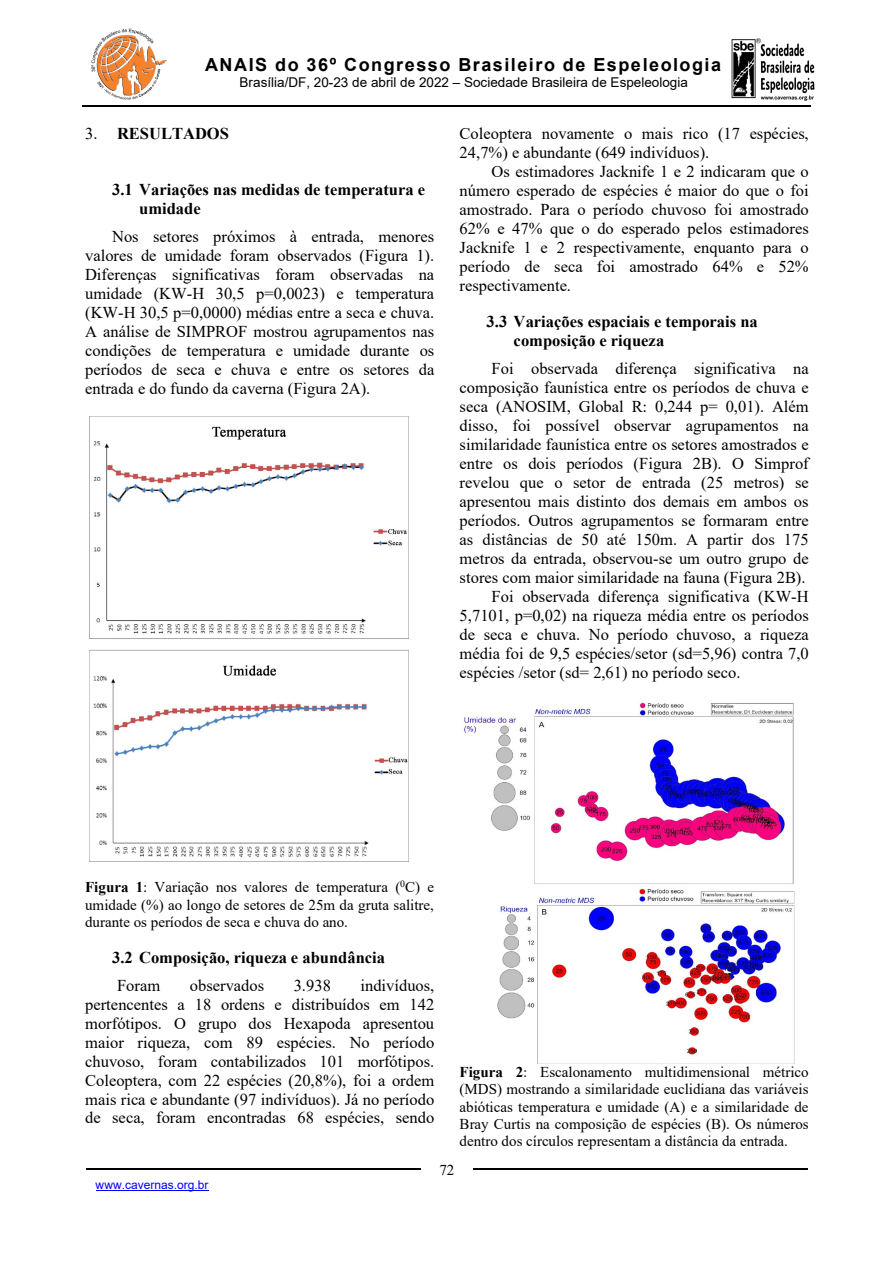
<style>
.page{position:relative;width:894px;height:1263px;background:#fff}
.page>*{position:absolute;margin:0;border:0;box-sizing:border-box;transform-origin:0 0}
.t1{font:700 18px "Arial";letter-spacing:.085em;color:#000}
.t2{font:16.5px/19px "Times New Roman";color:#000;text-align:justify}
.t3{font:700 16.5px/19px "Times New Roman";color:#000}
.t4{font:15px/17.2px "Times New Roman";color:#000;text-align:justify}
.t5{font:13.5px "Arial";color:#000}
.t6{font:12px "Arial";color:#00f}
.s1{font-weight:400}
.s2{font-weight:700}
</style>
<div class="page">
<img style="left:731px;top:38px;width:84px;height:63px">
<img style="left:91px;top:28px;width:76px;height:72px">
<img style="left:86px;top:1168px;width:721px;height:1px">
<hr style="left:83px;top:106px;width:727px;height:1px;background:#000">
<hr style="left:96px;top:1190px;width:112px;height:1px;background:#00f">
<img style="left:89px;top:417px;width:319px;height:444px">
<img style="left:464px;top:702px;width:331px;height:361px">
<p class="t1" style="left:205px;top:52px;width:517px">ANAIS do 36º Congresso Brasileiro de Espeleologia</p>
<p class="t5" style="left:239px;top:73px;width:449px">Brasília/DF, 20-23 de abril de 2022 – Sociedade Brasileira de Espeleologia</p>
<p class="t3" style="left:85px;top:124px;width:145px"><span class="s1">3.</span> RESULTADOS</p>
<p class="t3" style="left:139px;top:180px;width:287px;text-indent:-27px">3.1 Variações nas medidas de temperatura e umidade</p>
<p class="t2" style="left:85px;top:227px;width:350px;text-indent:27px">Nos setores próximos à entrada, menores valores de umidade foram observados (Figura 1).<br>Diferenças significativas foram observadas na umidade (KW-H 30,5 p=0,0023) e temperatura (KW-H 30,5 p=0,0000) médias entre a seca e chuva.<br>A análise de SIMPROF mostrou agrupamentos nas condições de temperatura e umidade durante os períodos de seca e chuva e entre os setores da entrada e do fundo da caverna (Figura 2A).</p>
<p class="t2" style="left:459px;top:124px;width:350px">Coleoptera novamente o mais rico (17 espécies,<br>24,7%) e abundante (649 indivíduos).</p>
<p class="t2" style="left:459px;top:162px;width:350px;text-indent:32px">Os estimadores Jacknife 1 e 2 indicaram que o número esperado de espécies é maior do que o foi amostrado. Para o período chuvoso foi amostrado 62% e 47% que o do esperado pelos estimadores Jacknife 1 e 2 respectivamente, enquanto para o período de seca foi amostrado 64% e 52% respectivamente.</p>
<p class="t3" style="left:513px;top:312px;width:245px;text-indent:-27px">3.3 Variações espaciais e temporais na composição e riqueza</p>
<p class="t2" style="left:459px;top:359px;width:350px;text-indent:32px">Foi observada diferença significativa na composição faunística entre os períodos de chuva e seca (ANOSIM, Global R: 0,244 p= 0,01). Além disso, foi possível observar agrupamentos na similaridade faunística entre os setores amostrados e entre os dois períodos (Figura 2B). O Simprof revelou que o setor de entrada (25 metros) se apresentou mais distinto dos demais em ambos os períodos. Outros agrupamentos se formaram entre as distâncias de 50 até 150m. A partir dos 175 metros da entrada, observou-se um outro grupo de stores com maior similaridade na fauna (Figura 2B).</p>
<p class="t2" style="left:459px;top:586px;width:350px;text-indent:32px">Foi observada diferença significativa (KW-H 5,7101, p=0,02) na riqueza média entre os períodos de seca e chuva. No período chuvoso, a riqueza média foi de 9,5 espécies/setor (sd=5,96) contra 7,0 espécies /setor (sd= 2,61) no período seco.</p>
<p class="t4" style="left:85px;top:878px;width:350px"><span class="s2">Figura 1</span>: Variação nos valores de temperatura (<sup>0</sup>C) e umidade (%) ao longo de setores de 25m da gruta salitre, durante os períodos de seca e chuva do ano.</p>
<p class="t3" style="left:112px;top:947px;width:274px">3.2 Composição, riqueza e abundância</p>
<p class="t2" style="left:117px;top:975px;width:45px">Foram</p>
<p class="t2" style="left:190px;top:975px;width:76px">observados</p>
<p class="t2" style="left:293px;top:975px;width:39px">3.938</p>
<p class="t2" style="left:85px;top:975px;width:350px;text-indent:275px">indivíduos, pertencentes a 18 ordens e distribuídos em 142 morfótipos. O grupo dos Hexapoda apresentou maior riqueza, com 89 espécies. No período chuvoso, foram contabilizados 101 morfótipos.<br>Coleoptera, com 22 espécies (20,8%), foi a ordem mais rica e abundante (97 indivíduos). Já no período de seca, foram encontradas 68 espécies, sendo</p>
<p class="t4" style="left:459px;top:1063px;width:350px"><span class="s2">Figura 2</span>: Escalonamento multidimensional métrico (MDS) mostrando a similaridade euclidiana das variáveis abióticas temperatura e umidade (A) e a similaridade de Bray Curtis na composição de espécies (B). Os números dentro dos círculos representam a distância da entrada.</p>
<p class="t6" style="left:96px;top:1177px;width:114px">www.cavernas.org.br</p>
<p class="t4" style="left:439px;top:1161px;width:16px">72</p>
</div>
